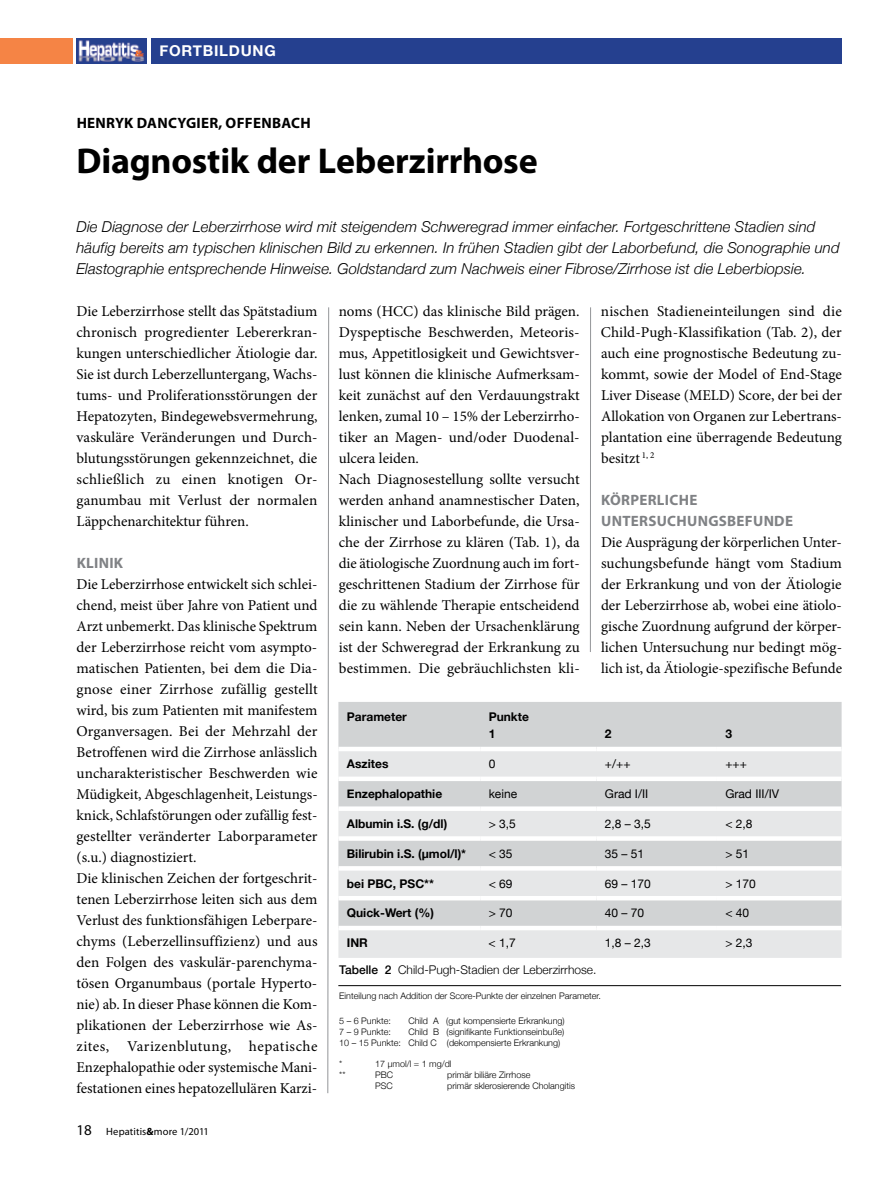
<style>
.page{position:relative;width:893px;height:1191px;background:#fff}
.page>*{position:absolute;margin:0;border:0;box-sizing:border-box;transform-origin:0 0}
.t1{font:700 36px "Myriad Pro";letter-spacing:-.005em;color:#000}
.t2{font:15px/21px "Minion Pro";color:#000;text-align:justify}
.t3{font:italic 300 15px/21px "Helvetica Neue";letter-spacing:.005em;color:#000}
.t4{font:700 15px/21px "Myriad Pro";letter-spacing:.02em;color:#808285}
.t5{font:700 15px "Myriad Pro";letter-spacing:.02em;color:#000}
.t6{font:700 15px "Helvetica Neue";letter-spacing:.05em;color:#fff}
.t7{font:700 12px/17.2px "Helvetica Neue";color:#000}
.t8{font:12px "Helvetica Neue";color:#000}
.t9{font:300 12px "Helvetica Neue";color:#000}
.t10{font:10.5px "Myriad Pro";letter-spacing:.01em;color:#000}
.t11{font:300 9px/10.8px "Helvetica Neue";color:#000}
.s1{font-weight:500}
.s2{font-size:15px}
.s3{font-weight:700}
</style>
<div class="page">
<div style="left:151px;top:39px;width:691px;height:25px;background:#25408f"></div>
<div style="left:0;top:39px;width:72px;height:25px;background:#f58445"></div>
<img style="left:77px;top:39px;width:70px;height:25px">
<div style="left:338px;top:702px;width:504px;height:44px;background:#d1d3d4"></div>
<svg style="left:338px;top:751px;width:504px;height:207px;background:#dddfe0"></svg>
<div style="left:338px;top:776px;width:142px;height:5px;background:#fff"></div>
<div style="left:480px;top:776px;width:116px;height:5px;background:#fff"></div>
<div style="left:596px;top:776px;width:121px;height:5px;background:#fff"></div>
<div style="left:717px;top:776px;width:125px;height:5px;background:#fff"></div>
<div style="left:338px;top:806px;width:142px;height:5px;background:#fff"></div>
<div style="left:480px;top:806px;width:116px;height:5px;background:#fff"></div>
<div style="left:596px;top:806px;width:121px;height:5px;background:#fff"></div>
<div style="left:717px;top:806px;width:125px;height:5px;background:#fff"></div>
<hr style="left:338px;top:836px;width:142px;height:4px;background:#fff">
<hr style="left:480px;top:836px;width:116px;height:4px;background:#fff">
<hr style="left:596px;top:836px;width:121px;height:4px;background:#fff">
<hr style="left:717px;top:836px;width:125px;height:4px;background:#fff">
<hr style="left:338px;top:866px;width:142px;height:4px;background:#fff">
<hr style="left:480px;top:866px;width:116px;height:4px;background:#fff">
<hr style="left:596px;top:866px;width:121px;height:4px;background:#fff">
<hr style="left:717px;top:866px;width:125px;height:4px;background:#fff">
<hr style="left:338px;top:896px;width:142px;height:4px;background:#fff">
<hr style="left:480px;top:896px;width:116px;height:4px;background:#fff">
<hr style="left:596px;top:896px;width:121px;height:4px;background:#fff">
<hr style="left:717px;top:896px;width:125px;height:4px;background:#fff">
<div style="left:338px;top:925px;width:142px;height:5px;background:#fff"></div>
<div style="left:480px;top:925px;width:116px;height:5px;background:#fff"></div>
<div style="left:596px;top:925px;width:121px;height:5px;background:#fff"></div>
<div style="left:717px;top:925px;width:125px;height:5px;background:#fff"></div>
<hr style="left:338px;top:985px;width:503px;height:1px;background:#000">
<hr style="left:590px;top:307px;width:1px;height:345px;background:#939598">
<svg style="left:327px;top:307px;width:2px;height:787px"></svg>
<p class="t6" style="left:159px;top:42px;width:118px">Fortbildung</p>
<p class="t5" style="left:77px;top:113px;width:233px">HENRYK DANCYGIER, OFFENBACH</p>
<h1 class="t1" style="left:77px;top:138px;width:463px">DIAGNOSTIK DER LEBERZIRRHOSE</h1>
<p class="t3" style="left:77px;top:216px;width:765px">Die Diagnose der Leberzirrhose wird mit steigendem Schweregrad immer einfacher. Fortgeschrittene Stadien sind häufig bereits am typischen klinischen Bild zu erkennen. In frühen Stadien gibt der Laborbefund, die Sonographie und<br>Elastographie entsprechende Hinweise. Goldstandard zum Nachweis einer Fibrose/Zirrhose ist die Leberbiopsie.</p>
<p class="t2" style="left:77px;top:301px;width:243px">Die Leberzirrhose stellt das Spätstadium chronisch progredienter Lebererkran&shy;kungen unterschiedlicher Ätiologie dar.<br>Sie ist durch Leberzelluntergang, Wachs&shy;tums- und Proliferationsstörungen der Hepatozyten, Bindegewebsvermehrung, vaskuläre Veränderungen und Durch&shy;blutungsstörungen gekennzeichnet, die schließlich zu einen knotigen Or&shy;ganumbau mit Verlust der normalen Läppchenarchitektur führen.</p>
<p class="t4" style="left:77px;top:552px;width:48px">KLINIK</p>
<p class="t2" style="left:77px;top:574px;width:243px;text-align:left">Die Leberzirrhose entwickelt sich schlei&shy;chend, meist über Jahre von Patient und Arzt unbemerkt. Das klinische Spektrum der Leberzirrhose reicht vom asympto&shy;matischen Patienten, bei dem die Dia&shy;gnose einer Zirrhose zufällig gestellt wird, bis zum Patienten mit manifestem Organversagen. Bei der Mehrzahl der Betroffenen wird die Zirrhose anlässlich uncharakteristischer Beschwerden wie Müdigkeit, Abgeschlagenheit, Leistungs&shy;knick, Schlafstörungen oder zufällig fest&shy;gestellter veränderter Laborparameter (s.u.) diagnostiziert.<br>Die klinischen Zeichen der fortgeschrit&shy;tenen Leberzirrhose leiten sich aus dem Verlust des funktionsfähigen Leberpare&shy;chyms (Leberzellinsuffizienz) und aus den Folgen des vaskulär-parenchyma&shy;tösen Organumbaus (portale Hyperto&shy;nie) ab. In dieser Phase können die Kom&shy;plikationen der Leberzirrhose wie As&shy;zites, Varizenblutung, hepatische Enzephalopathie oder systemische Mani&shy;festationen eines hepatozellulären Karzi-</p>
<p class="t2" style="left:339px;top:301px;width:243px;text-align:left">noms (HCC) das klinische Bild prägen.<br>Dyspeptische Beschwerden, Meteoris&shy;mus, Appetitlosigkeit und Gewichtsver&shy;lust können die klinische Aufmerksam&shy;keit zunächst auf den Verdauungstrakt lenken, zumal 10 – 15% der Leberzirrho&shy;tiker an Magen- und/oder Duodenal&shy;ulcera leiden.<br>Nach Diagnosestellung sollte versucht werden anhand anamnestischer Daten, klinischer und Laborbefunde, die Ursa&shy;che der Zirrhose zu klären (Tab. 1), da die ätiologische Zuordnung auch im fort&shy;geschrittenen Stadium der Zirrhose für die zu wählende Therapie entscheidend sein kann. Neben der Ursachenklärung ist der Schweregrad der Erkrankung zu bestimmen. Die gebräuchlichsten kli-</p>
<p class="t2" style="left:601px;top:301px;width:243px">nischen Stadieneinteilungen sind die Child-Pugh-Klassifikation (Tab. 2), der auch eine prognostische Bedeutung zu&shy;kommt, sowie der Model of End-Stage Liver Disease (MELD) Score, der bei der Allokation von Organen zur Lebertrans&shy;plantation eine überragende Bedeutung besitzt <sup>1,</sup> <sup>2</sup></p>
<p class="t4" style="left:601px;top:489px;width:193px">KÖRPERLICHE<br>UNTERSUCHUNGSBEFUNDE</p>
<p class="t2" style="left:601px;top:532px;width:243px">Die Ausprägung der körperlichen Unter&shy;suchungsbefunde hängt vom Stadium der Erkrankung und von der Ätiologie der Leberzirrhose ab, wobei eine ätiolo&shy;gische Zuordnung aufgrund der körper&shy;lichen Untersuchung nur bedingt mög&shy;lich ist, da Ätiologie-spezifische Befunde</p>
<p class="t7" style="left:347px;top:708px;width:61px">Parameter</p>
<p class="t7" style="left:489px;top:708px;width:42px">Punkte<br>1</p>
<p class="t7" style="left:605px;top:725px;width:8px">2</p>
<p class="t7" style="left:725px;top:725px;width:8px">3</p>
<p class="t7" style="left:347px;top:755px;width:43px">Aszites</p>
<p class="t8" style="left:489px;top:757px;width:8px">0</p>
<p class="t8" style="left:605px;top:757px;width:27px">+/++</p>
<p class="t8" style="left:725px;top:757px;width:23px">+++</p>
<p class="t7" style="left:347px;top:785px;width:97px">Enzephalopathie</p>
<p class="t8" style="left:489px;top:786px;width:30px">keine</p>
<p class="t8" style="left:605px;top:786px;width:45px">Grad I/II</p>
<p class="t8" style="left:725px;top:786px;width:55px">Grad III/IV</p>
<p class="t7" style="left:347px;top:814px;width:102px">Albumin i.S. (g/dl)</p>
<p class="t8" style="left:489px;top:816px;width:29px">&gt; 3,5</p>
<p class="t8" style="left:605px;top:816px;width:48px">2,8 – 3,5</p>
<p class="t8" style="left:725px;top:816px;width:29px">&lt; 2,8</p>
<p class="t7" style="left:347px;top:844px;width:121px">Bilirubin i.S. (μmol/l)*</p>
<p class="t8" style="left:489px;top:846px;width:25px">&lt; 35</p>
<p class="t8" style="left:605px;top:846px;width:41px">35 – 51</p>
<p class="t8" style="left:725px;top:846px;width:25px">&gt; 51</p>
<p class="t7" style="left:347px;top:874px;width:89px">bei PBC, PSC**</p>
<p class="t8" style="left:489px;top:876px;width:25px">&lt; 69</p>
<p class="t8" style="left:605px;top:876px;width:48px">69 – 170</p>
<p class="t8" style="left:725px;top:876px;width:32px">&gt; 170</p>
<p class="t7" style="left:347px;top:904px;width:89px">Quick-Wert (%)</p>
<p class="t8" style="left:489px;top:906px;width:25px">&gt; 70</p>
<p class="t8" style="left:605px;top:906px;width:41px">40 – 70</p>
<p class="t8" style="left:725px;top:906px;width:25px">&lt; 40</p>
<p class="t7" style="left:347px;top:934px;width:8px">INR</p>
<p class="t8" style="left:489px;top:935px;width:29px">&lt; 1,7</p>
<p class="t8" style="left:605px;top:935px;width:48px">1,8 – 2,3</p>
<p class="t8" style="left:725px;top:935px;width:29px">&gt; 2,3</p>
<p class="t9" style="left:339px;top:962px;width:259px"><span class="s1">Tabelle 2</span> Child-Pugh-Stadien der Leberzirrhose.</p>
<p class="t11" style="left:339px;top:990px;width:263px">Einteilung nach Addition der Score-Punkte der einzelnen Parameter.</p>
<p class="t11" style="left:339px;top:1015px;width:53px">5 – 6 Punkte:</p>
<p class="t11" style="left:408px;top:1015px;width:158px">Child A (gut kompensierte Erkrankung)</p>
<p class="t11" style="left:339px;top:1026px;width:53px">7 – 9 Punkte:</p>
<p class="t11" style="left:339px;top:1026px;width:227px;text-indent:69px">Child B (signifikante Funktionseinbuße)<br>10 – 15 Punkte: Child C (dekompensierte Erkrankung)</p>
<p class="t11" style="left:339px;top:1058px;width:5px">*</p>
<p class="t11" style="left:375px;top:1058px;width:78px">17 μmol/l = 1 mg/dl</p>
<p class="t11" style="left:339px;top:1069px;width:8px">**</p>
<p class="t11" style="left:375px;top:1069px;width:20px">PBC</p>
<p class="t11" style="left:447px;top:1069px;width:85px">primär biliäre Zirrhose</p>
<p class="t11" style="left:375px;top:1080px;width:19px">PSC</p>
<p class="t11" style="left:447px;top:1080px;width:129px">primär sklerosierende Cholangitis</p>
<p class="t10" style="left:77px;top:1125px;width:134px"><span class="s2">18</span> Hepatitis<span class="s3">&amp;</span>more 1/2011</p>
</div>
